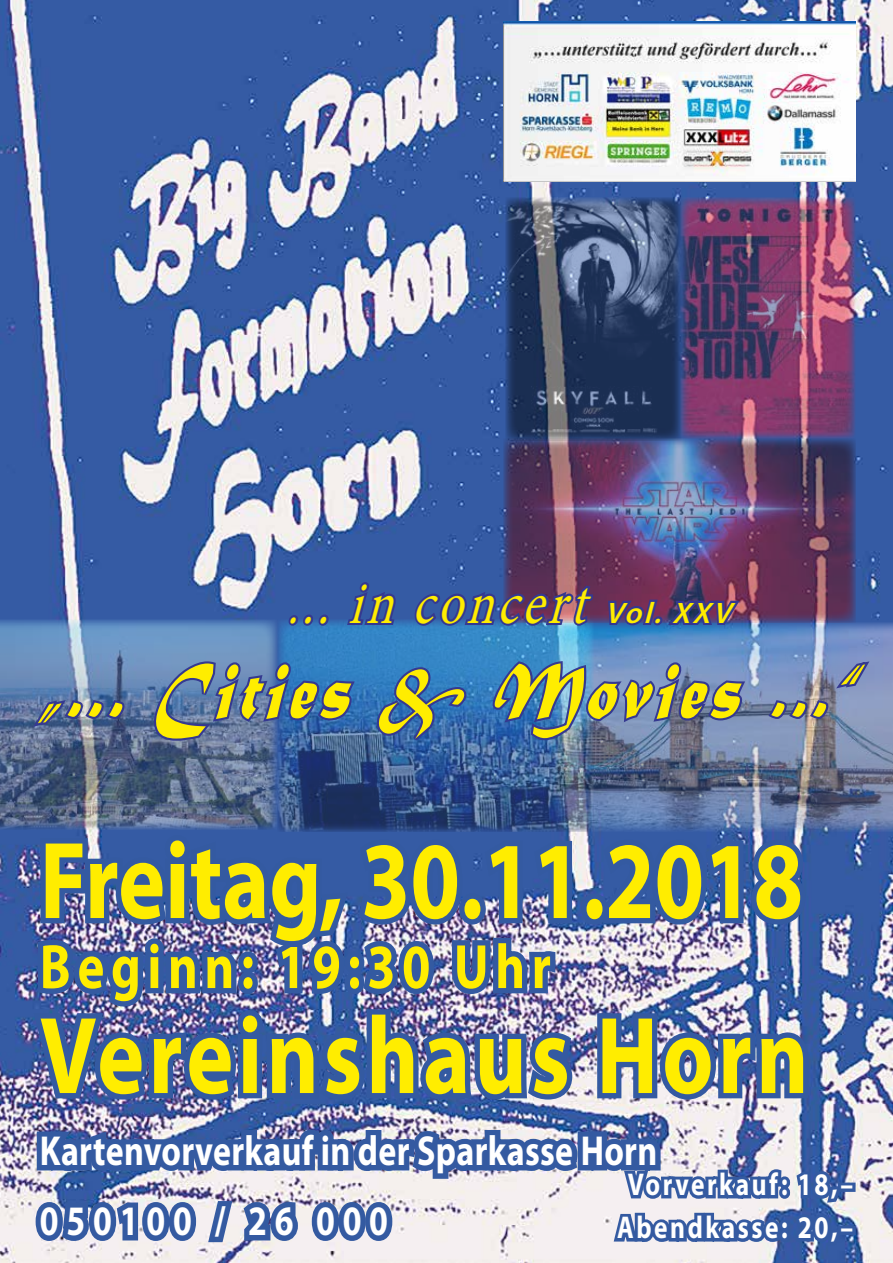
<style>
.page{position:relative;width:893px;height:1263px;background:#fff}
.page>*{position:absolute;margin:0;border:0;box-sizing:border-box;transform-origin:0 0}
.t1{font:700 110.4px "Myriad Pro";color:#ffed00;scale:.81 1}
.t2{font:700 110.4px "Myriad Pro";letter-spacing:.05em;color:#ffed00;scale:.81 1}
.t3{font:italic 82.5px "Matura MT Script Capitals";color:#ffed00;scale:.72 1}
.t4{font:700 63.15px "Myriad Pro";letter-spacing:.13em;color:#ffed00;scale:.81 1}
.t5{font:italic 60.45px "Minion Pro";color:#ffed00;scale:.81 1}
.t6{font:700 42.15px/70.1px "Myriad Pro";letter-spacing:.01em;color:#fff;scale:.81 1}
.t7{font:700 31.5px/43.2px "Myriad Pro";letter-spacing:.1em;color:#fff;text-align:center;scale:.81 1}
.s1{font-size:55.2px}
.s2{font-family:"Myriad Pro";font-weight:600;font-size:29.7px}
</style>
<div class="page">
<img style="left:0;top:0;width:893px;height:1263px">
<div style="left:838px;top:1182px;width:17px;height:10px;border:6px solid #345aa1"></div>
<img style="left:27px;top:830px;width:818px;height:433px">
<div style="left:838px;top:1226px;width:17px;height:9px;border:6px solid #345aa1"></div>
<img style="left:504px;top:22px;width:352px;height:160px">
<img style="left:593px;top:622px;width:300px;height:210px">
<img style="left:278px;top:619px;width:315px;height:213px">
<img style="left:0;top:619px;width:278px;height:211px">
<img style="left:505px;top:198px;width:175px;height:240px">
<img style="left:680px;top:198px;width:175px;height:240px">
<img style="left:504px;top:438px;width:352px;height:185px">
<svg style="left:285px;top:612px;width:47px;height:16px"></svg>
<svg style="left:344px;top:580px;width:56px;height:48px;background:#34509e"></svg>
<svg style="left:410px;top:583px;width:184px;height:45px;background:#474c8f"></svg>
<svg style="left:606px;top:597px;width:137px;height:55px;background:#4d62a0"></svg>
<svg style="left:28px;top:697px;width:100px;height:34px;background:#546597"></svg>
<svg style="left:150px;top:659px;width:207px;height:84px;background:#4b6ba7"></svg>
<svg style="left:373px;top:665px;width:97px;height:96px;background:#3666aa"></svg>
<img style="left:489px;top:659px;width:258px;height:83px">
<svg style="left:766px;top:698px;width:66px;height:23px;background:#666c97"></svg>
<svg style="left:835px;top:658px;width:39px;height:33px"></svg>
<h3 class="t5" style="left:288px;top:563px;width:560px"><span class="s1">.</span>..inconcert<span class="s2">Vol.XXV</span></h3>
<h2 class="t3" style="left:38px;top:641px;width:1175px">„...Cities&amp; Movies...“</h2>
<h1 class="t1" style="left:40px;top:809px;width:944px">Freitag, 30.11.2018</h1>
<h3 class="t4" style="left:40px;top:925px;width:633px">Beginn: 19:30 Uhr</h3>
<h1 class="t2" style="left:40px;top:984px;width:950px">Vereinshaus Horn</h1>
<p class="t6" style="left:40px;top:1114px;width:764px">Kartenvorverkauf in der Sparkasse Horn<br>050100 / 26 000</p>
<p class="t7" style="left:617px;top:1162px;width:293px">Vorverkauf: 18,–<br>Abendkasse: 20,–</p>
</div>
